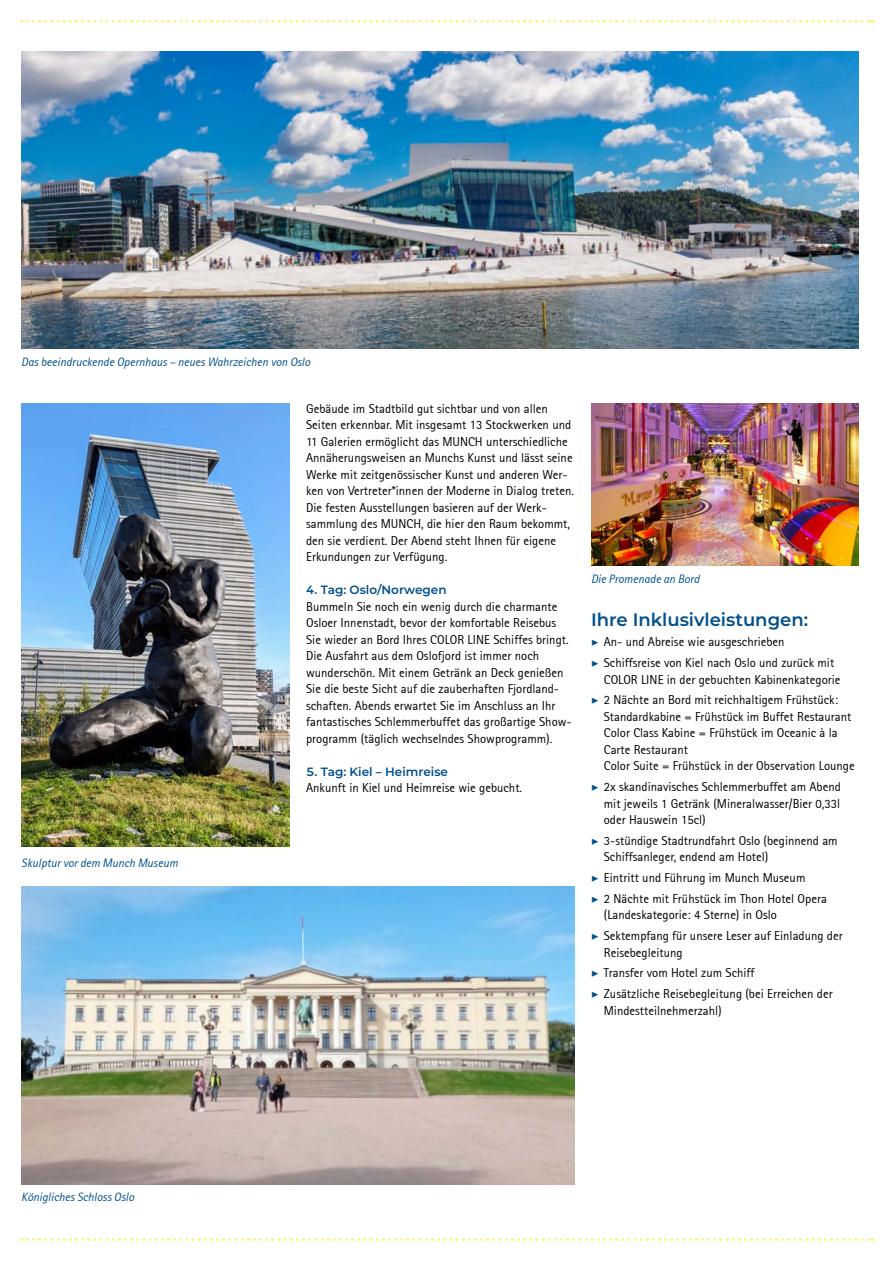
<style>
.page{position:relative;width:893px;height:1263px;background:#fff}
.page>*{position:absolute;margin:0;border:0;box-sizing:border-box;transform-origin:0 0}
.t1{font:600 18px "Montserrat";color:#00508c}
.t2{font:12.75px/16.5px "Rotis Sans Serif";color:#000}
.t3{font:italic 12px "Rotis Sans Serif";color:#00508c}
.t4{font:600 12px "Montserrat";color:#00508c}
.s1{font-family:"Minion Pro";font-weight:700;font-style:italic;color:#00508c}
</style>
<div class="page">
<svg style="left:21px;top:20px;width:852px;height:3px"></svg>
<svg style="left:21px;top:1238px;width:852px;height:3px"></svg>
<img style="left:21px;top:51px;width:838px;height:298px">
<img style="left:21px;top:887px;width:553px;height:297px">
<img style="left:21px;top:404px;width:268px;height:442px">
<img style="left:591px;top:404px;width:268px;height:162px">
<p class="t3" style="left:21px;top:354px;width:291px">Das beeindruckende Opernhaus – neues Wahrzeichen von Oslo</p>
<p class="t3" style="left:21px;top:856px;width:158px">Skulptur vor dem Munch Museum</p>
<p class="t2" style="left:306px;top:400px;width:269px">Gebäude im Stadtbild gut sichtbar und von allen Seiten erkennbar. Mit insgesamt 13 Stockwerken und 11 Galerien ermöglicht das MUNCH unterschiedliche Annäherungsweisen an Munchs Kunst und lässt seine Werke mit zeitgenössischer Kunst und anderen Wer&shy;ken von Vertreter*innen der Moderne in Dialog treten.<br>Die festen Ausstellungen basieren auf der Werk&shy;sammlung des MUNCH, die hier den Raum bekommt, den sie verdient. Der Abend steht Ihnen für eigene Erkundungen zur Verfügung.</p>
<p class="t4" style="left:306px;top:582px;width:142px">4. Tag: Oslo/Norwegen</p>
<p class="t2" style="left:306px;top:598px;width:267px">Bummeln Sie noch ein wenig durch die charmante Osloer Innenstadt, bevor der komfortable Reisebus Sie wieder an Bord Ihres COLOR LINE Schiffes bringt.<br>Die Ausfahrt aus dem Oslofjord ist immer noch wunderschön. Mit einem Getränk an Deck genießen Sie die beste Sicht auf die zauberhaften Fjordland&shy;schaften. Abends erwartet Sie im Anschluss an Ihr fantastisches Schlemmerbuffet das großartige Show&shy;programm (täglich wechselndes Showprogramm).</p>
<p class="t4" style="left:306px;top:763px;width:143px">5. Tag: Kiel – Heimreise</p>
<p class="t2" style="left:306px;top:780px;width:217px">Ankunft in Kiel und Heimreise wie gebucht.</p>
<p class="t3" style="left:591px;top:571px;width:110px">Die Promenade an Bord</p>
<h1 class="t1" style="left:591px;top:606px;width:219px">Ihre Inklusivleistungen:</h1>
<p class="t2" style="left:591px;top:631px;width:245px;line-height:20.7px"><span class="s1">▶</span> An- und Abreise wie ausgeschrieben<br><span class="s1">▶</span> Schiffsreise von Kiel nach Oslo und zurück mit</p>
<p class="t2" style="left:591px;top:669px;width:251px;line-height:20.7px;text-align:right">COLOR LINE in der gebuchten Kabinenkategorie<br><span class="s1">▶</span> 2 Nächte an Bord mit reichhaltigem Frühstück:</p>
<p class="t2" style="left:604px;top:708px;width:252px">Standardkabine = Frühstück im Buffet Restaurant Color Class Kabine = Frühstück im Oceanic à la Carte Restaurant<br>Color Suite = Frühstück in der Observation Lounge</p>
<p class="t2" style="left:604px;top:778px;width:238px;text-align:justify;text-indent:-13px"><span class="s1">▶</span> 2x skandinavisches Schlemmerbuffet am Abend mit jeweils 1 Getränk (Mineralwasser/Bier 0,33l oder Hauswein 15cl)</p>
<p class="t2" style="left:604px;top:832px;width:235px;text-indent:-13px"><span class="s1">▶</span> 3-stündige Stadtrundfahrt Oslo (beginnend am<br>Schiffsanleger, endend am Hotel)</p>
<p class="t2" style="left:591px;top:867px;width:237px;line-height:20.7px"><span class="s1">▶</span> Eintritt und Führung im Munch Museum<br><span class="s1">▶</span> 2 Nächte mit Frühstück im Thon Hotel Opera</p>
<p class="t2" style="left:591px;top:904px;width:253px;line-height:20.7px;text-indent:13px">(Landeskategorie: 4 Sterne) in Oslo<br><span class="s1">▶</span> Sektempfang für unsere Leser auf Einladung der</p>
<p class="t2" style="left:591px;top:942px;width:243px;line-height:20.7px;text-indent:13px">Reisebegleitung<br><span class="s1">▶</span> Transfer vom Hotel zum Schiff<br><span class="s1">▶</span> Zusätzliche Reisebegleitung (bei Erreichen der</p>
<p class="t2" style="left:604px;top:1002px;width:120px">Mindestteilnehmerzahl)</p>
<p class="t3" style="left:21px;top:1190px;width:114px">Königliches Schloss Oslo</p>
</div>
